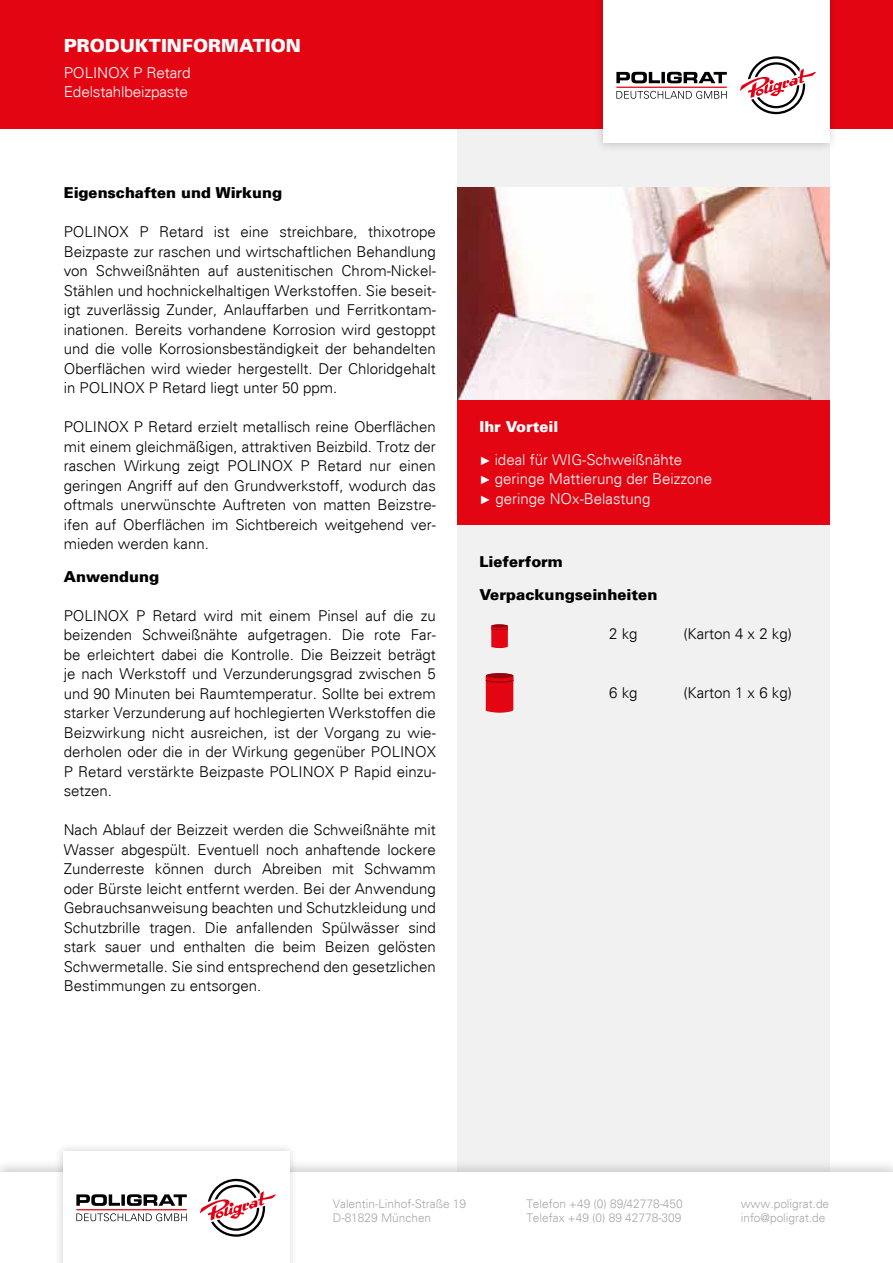
<style>
.page{position:relative;width:893px;height:1263px;background:#fff}
.page>*{position:absolute;margin:0;border:0;box-sizing:border-box;transform-origin:0 0}
.t1{font:900 18px "Univers";color:#fff}
.t2{font:300 15px/19.5px "Univers";color:#000;text-align:justify}
.t3{font:300 15px/19.5px "Univers";color:#fff}
.t4{font:900 15px "Univers";color:#000}
.t5{font:300 12px/14.4px "Univers";color:#a8a8a8}
.s1{font-weight:900}
.s2{font-family:"Arial";font-weight:700;font-size:12px}
</style>
<div class="page">
<div style="left:457px;top:123px;width:372px;height:1089px;background:#f1f1f1"></div>
<div style="left:0;top:0;width:893px;height:129px;background:#e30512"></div>
<div style="left:594px;top:0;width:244px;height:153px;background:#000;opacity:.2"></div>
<div style="left:603px;top:0;width:226px;height:143px;background:#fff"></div>
<svg style="left:740px;top:56px;width:76px;height:58px"></svg>
<svg style="left:616px;top:72px;width:111px;height:11px"></svg>
<svg style="left:616px;top:91px;width:111px;height:8px"></svg>
<hr style="left:616px;top:87px;width:111px;height:1px;background:#e20010">
<div style="left:0;top:1159px;width:893px;height:104px;background:#a8a8a8;opacity:.5"></div>
<div style="left:0;top:1172px;width:893px;height:91px;background:#fff"></div>
<div style="left:54px;top:1142px;width:244px;height:121px;background:#000;opacity:.2"></div>
<div style="left:63px;top:1151px;width:226px;height:112px;background:#fff"></div>
<svg style="left:200px;top:1179px;width:76px;height:58px"></svg>
<svg style="left:76px;top:1194px;width:111px;height:12px"></svg>
<svg style="left:76px;top:1213px;width:111px;height:8px"></svg>
<hr style="left:76px;top:1209px;width:111px;height:1px;background:#e20010">
<div style="left:457px;top:400px;width:372px;height:124px;background:#e30512"></div>
<img style="left:457px;top:187px;width:372px;height:213px">
<svg style="left:491px;top:624px;width:17px;height:24px"></svg>
<svg style="left:486px;top:673px;width:27px;height:40px"></svg>
<p class="t1" style="left:64px;top:34px;width:239px">PRODUKTINFORMATION</p>
<p class="t3" style="left:64px;top:63px;width:128px">POLINOX P Retard<br>Edelstahlbeizpaste</p>
<p class="t4" style="left:64px;top:183px;width:220px">Eigenschaften und Wirkung</p>
<p class="t2" style="left:64px;top:222px;width:374px">POLINOX P Retard ist eine streichbare, thixotrope Beizpaste zur raschen und wirtschaftlichen Behandlung von Schweißnähten auf austenitischen Chrom-Nickel-Stählen und hochnickelhaltigen Werkstoffen. Sie beseit&shy;igt zuverlässig Zunder, Anlauffarben und Ferritkontam&shy;inationen. Bereits vorhandene Korrosion wird gestoppt und die volle Korrosionsbeständigkeit der behandelten Oberflächen wird wieder hergestellt. Der Chloridgehalt in POLINOX P Retard liegt unter 50 ppm.</p>
<p class="t2" style="left:64px;top:417px;width:374px">POLINOX P Retard erzielt metallisch reine Oberflächen mit einem gleichmäßigen, attraktiven Beizbild. Trotz der raschen Wirkung zeigt POLINOX P Retard nur einen geringen Angriff auf den Grundwerkstoff, wodurch das oftmals unerwünschte Auftreten von matten Beizstre&shy;ifen auf Oberflächen im Sichtbereich weitgehend ver&shy;mieden werden kann.</p>
<p class="t4" style="left:64px;top:566px;width:97px">Anwendung</p>
<p class="t2" style="left:64px;top:605px;width:374px">POLINOX P Retard wird mit einem Pinsel auf die zu beizenden Schweißnähte aufgetragen. Die rote Far&shy;be erleichtert dabei die Kontrolle. Die Beizzeit beträgt je nach Werkstoff und Verzunderungsgrad zwischen 5 und 90 Minuten bei Raumtemperatur. Sollte bei extrem starker Verzunderung auf hochlegierten Werkstoffen die Beizwirkung nicht ausreichen, ist der Vorgang zu wie&shy;derholen oder die in der Wirkung gegenüber POLINOX P Retard verstärkte Beizpaste POLINOX P Rapid einzu&shy;setzen.</p>
<p class="t2" style="left:64px;top:820px;width:374px">Nach Ablauf der Beizzeit werden die Schweißnähte mit Wasser abgespült. Eventuell noch anhaftende lockere Zunderreste können durch Abreiben mit Schwamm oder Bürste leicht entfernt werden. Bei der Anwendung Gebrauchsanweisung beachten und Schutzkleidung und Schutzbrille tragen. Die anfallenden Spülwässer sind stark sauer und enthalten die beim Beizen gelösten Schwermetalle. Sie sind entsprechend den gesetzlichen Bestimmungen zu entsorgen.</p>
<p class="t3" style="left:479px;top:411px;width:204px;line-height:32.4px"><span class="s1">Ihr Vorteil<br></span><span class="s2">►</span> ideal für WIG-Schweißnähte</p>
<p class="t3" style="left:479px;top:469px;width:234px"><span class="s2">►</span> geringe Mattierung der Beizzone <span class="s2">►</span> geringe NOx-Belastung</p>
<p class="t4" style="left:479px;top:552px;width:85px">Lieferform</p>
<p class="t4" style="left:479px;top:585px;width:179px">Verpackungseinheiten</p>
<p class="t2" style="left:609px;top:624px;width:30px">2 kg</p>
<p class="t2" style="left:683px;top:624px;width:110px">(Karton 4 x 2 kg)</p>
<p class="t2" style="left:609px;top:682px;width:30px">6 kg</p>
<p class="t2" style="left:683px;top:682px;width:110px">(Karton 1 x 6 kg)</p>
<p class="t5" style="left:333px;top:1196px;width:135px">Valentin-Linhof-Straße 19<br>D-81829 München</p>
<p class="t5" style="left:526px;top:1196px;width:158px">Telefon +49 (0) 89/42778-450<br>Telefax +49 (0) 89 42778-309</p>
<p class="t5" style="left:741px;top:1196px;width:90px">www.poligrat.de info@poligrat.de</p>
</div>
